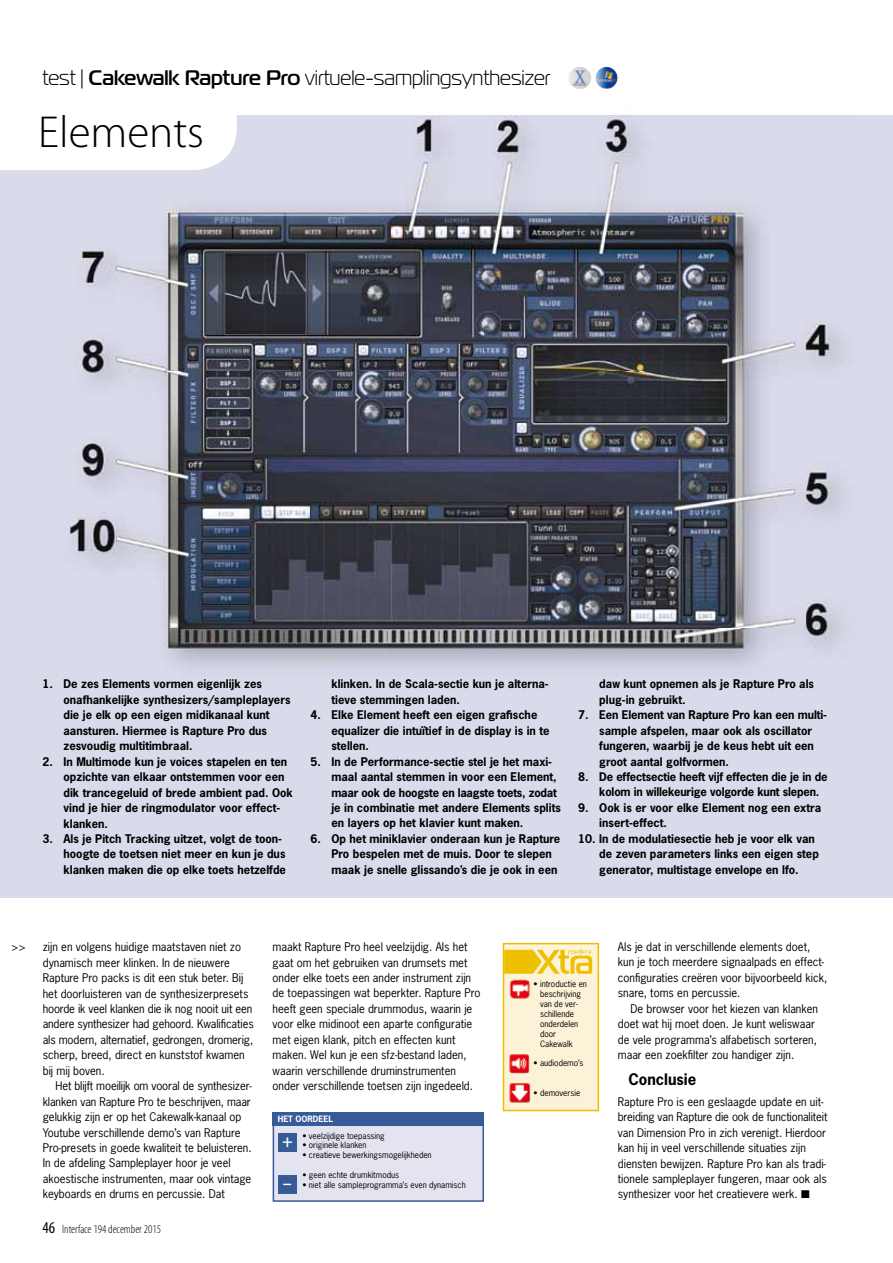
<style>
.page{position:relative;width:893px;height:1263px;background:#fff}
.page>*{position:absolute;margin:0;border:0;box-sizing:border-box;transform-origin:0 0}
.t1{font:300 45px "Myriad Pro";color:#000}
.t2{font:21px "Magistral A";color:#000}
.t3{font:600 18px "Myriad Pro";color:#fff}
.t4{font:700 15px "News Gothic Std";color:#000}
.t5{font:300 condensed 12px "Myriad Pro";color:#000}
.t6{font:11.25px/15.5px "News Gothic Std";color:#000}
.t7{font:700 11.25px/15.5px "News Gothic Std";color:#000}
.t8{font:8.25px/9.9px "News Gothic Std";color:#000}
.t9{font:700 8.25px "News Gothic Std";color:#fff}
.s1{font-weight:700}
.s2{font-weight:400;font-size:16.5px}
</style>
<div class="page">
<div style="left:0;top:115px;width:893px;height:783px;background:#dadbea"></div>
<svg style="left:0;top:115px;width:5px;height:55px"></svg>
<div style="left:5px;top:115px;width:52px;height:55px;background:#fff"></div>
<img style="left:164px;top:115px;width:676px;height:552px">
<img style="left:67px;top:251px;width:97px;height:402px">
<div style="left:57px;top:115px;width:180px;height:55px;background:#fff"></div>
<div style="left:273px;top:1113px;width:211px;height:89px;background:#e3e4ef;border:2px solid #375b98"></div>
<div style="left:273px;top:1112px;width:211px;height:14px;background:#375b98"></div>
<div style="left:278px;top:1133px;width:19px;height:19px;background:#375b98"></div>
<div style="left:278px;top:1175px;width:19px;height:18px;background:#375b98"></div>
<svg style="left:503px;top:943px;width:96px;height:168px;background:#f9eab8"></svg>
<img style="left:508px;top:1053px;width:22px;height:21px">
<img style="left:508px;top:1082px;width:23px;height:21px">
<img style="left:505px;top:978px;width:27px;height:22px">
<img style="left:595px;top:78px;width:21px;height:11px">
<h2 class="t2" style="left:43px;top:65px;width:509px">test | <span class="s1">Cakewalk Rapture Pro</span> virtuele-samplingsynthesizer</h2>
<h1 class="t1" style="left:38px;top:107px;width:167px">Elements</h1>
<p class="t7" style="left:64px;top:676px;width:229px;text-indent:-21px">1. De zes Elements vormen eigenlijk zes onafhankelijke synthesizers/sampleplayers die je elk op een eigen midikanaal kunt aansturen. Hiermee is Rapture Pro dus zesvoudig multitimbraal.</p>
<p class="t7" style="left:64px;top:753px;width:231px;text-indent:-21px">2. In Multimode kun je voices stapelen en ten opzichte van elkaar ontstemmen voor een dik trancegeluid of brede ambient pad. Ook vind je hier de ringmodulator voor effect&shy;klanken.</p>
<p class="t7" style="left:64px;top:831px;width:224px;text-indent:-21px">3. Als je Pitch Tracking uitzet, volgt de toon&shy;hoogte de toetsen niet meer en kun je dus klanken maken die op elke toets hetzelfde</p>
<p class="t7" style="left:331px;top:676px;width:219px">klinken. In de Scala-sectie kun je alterna&shy;tieve stemmingen laden.</p>
<p class="t7" style="left:331px;top:707px;width:220px;text-indent:-21px">4. Elke Element heeft een eigen grafische equalizer die intuïtief in de display is in te stellen.</p>
<p class="t7" style="left:331px;top:753px;width:231px;text-indent:-21px">5. In de Performance-sectie stel je het maxi&shy;maal aantal stemmen in voor een Element, maar ook de hoogste en laagste toets, zodat je in combinatie met andere Elements splits en layers op het klavier kunt maken.</p>
<p class="t7" style="left:331px;top:831px;width:230px;text-indent:-21px">6. Op het miniklavier onderaan kun je Rapture<br>Pro bespelen met de muis. Door te slepen maak je snelle glissando’s die je ook in een</p>
<p class="t7" style="left:599px;top:676px;width:216px">daw kunt opnemen als je Rapture Pro als plug-in gebruikt.</p>
<p class="t7" style="left:599px;top:707px;width:229px;text-indent:-21px">7. Een Element van Rapture Pro kan een multi&shy;sample afspelen, maar ook als oscillator fungeren, waarbij je de keus hebt uit een groot aantal golfvormen.</p>
<p class="t7" style="left:599px;top:769px;width:230px;text-indent:-21px">8. De effectsectie heeft vijf effecten die je in de kolom in willekeurige volgorde kunt slepen.</p>
<p class="t7" style="left:599px;top:800px;width:223px;text-indent:-21px">9. Ook is er voor elke Element nog een extra insert-effect.</p>
<p class="t7" style="left:599px;top:831px;width:221px;text-indent:-21px">10. In de modulatiesectie heb je voor elk van de zeven parameters links een eigen step generator, multistage envelope en lfo.</p>
<p class="t6" style="left:11px;top:939px;width:16px">&gt;&gt;</p>
<p class="t6" style="left:43px;top:939px;width:213px">zijn en volgens huidige maatstaven niet zo dynamisch meer klinken. In de nieuwere Rapture Pro packs is dit een stuk beter. Bij het doorluisteren van de synthesizerpresets hoorde ik veel klanken die ik nog nooit uit een andere synthesizer had gehoord. Kwalificaties als modern, alternatief, gedrongen, dromerig, scherp, breed, direct en kunststof kwamen bij mij boven.</p>
<p class="t6" style="left:43px;top:1078px;width:211px;text-indent:13px">Het blijft moeilijk om vooral de synthesizer&shy;klanken van Rapture Pro te beschrijven, maar gelukkig zijn er op het Cakewalk-kanaal op Youtube verschillende demo’s van Rapture Pro-presets in goede kwaliteit te beluisteren.<br>In de afdeling Sampleplayer hoor je veel akoestische instrumenten, maar ook vintage keyboards en drums en percussie. Dat</p>
<p class="t5" style="left:43px;top:1222px;width:120px"><span class="s2">46</span> Interface 194 december 2015</p>
<p class="t6" style="left:273px;top:939px;width:209px">maakt Rapture Pro heel veelzijdig. Als het gaat om het gebruiken van drumsets met onder elke toets een ander instrument zijn de toepassingen wat beperkter. Rapture Pro heeft geen speciale drummodus, waarin je voor elke midinoot een aparte configuratie met eigen klank, pitch en effecten kunt maken. Wel kun je een sfz-bestand laden, waarin verschillende druminstrumenten onder verschillende toetsen zijn ingedeeld.</p>
<p class="t6" style="left:618px;top:939px;width:211px">Als je dat in verschillende elements doet, kun je toch meerdere signaalpads en effect&shy;configuraties creëren voor bijvoorbeeld kick, snare, toms en percussie.</p>
<p class="t8" style="left:540px;top:979px;width:48px;text-indent:-7px">• introductie en beschrijving van de ver&shy;schillende onderdelen door<br>Cakewalk</p>
<p class="t8" style="left:534px;top:1058px;width:51px">• audiodemo’s</p>
<p class="t8" style="left:534px;top:1088px;width:48px">• demoversie</p>
<p class="t6" style="left:618px;top:1001px;width:202px;text-indent:13px">De browser voor het kiezen van klanken doet wat hij moet doen. Je kunt weliswaar de vele programma’s alfabetisch sorteren, maar een zoekfilter zou handiger zijn.</p>
<h3 class="t4" style="left:628px;top:1069px;width:69px">Conclusie</h3>
<p class="t6" style="left:618px;top:1094px;width:211px">Rapture Pro is een geslaagde update en uit&shy;breiding van Rapture die ook de functionaliteit van Dimension Pro in zich verenigt. Hierdoor kan hij in veel verschillende situaties zijn diensten bewijzen. Rapture Pro kan als tradi&shy;tionele sampleplayer fungeren, maar ook als synthesizer voor het creatievere werk. ■</p>
<p class="t9" style="left:278px;top:1114px;width:57px">HET OORDEEL</p>
<p class="t8" style="left:302px;top:1130px;width:84px">• veelzijdige toepassing</p>
<p class="t8" style="left:302px;top:1140px;width:66px">• originele klanken</p>
<p class="t8" style="left:302px;top:1150px;width:131px">• creatieve bewerkingsmogelijkheden</p>
<p class="t8" style="left:302px;top:1170px;width:98px">• geen echte drumkitmodus</p>
<p class="t8" style="left:302px;top:1180px;width:165px">• niet alle sampleprogramma’s even dynamisch</p>
<h3 class="t3" style="left:282px;top:1131px;width:12px">+</h3>
<h3 class="t3" style="left:283px;top:1173px;width:10px">–</h3>
</div>
